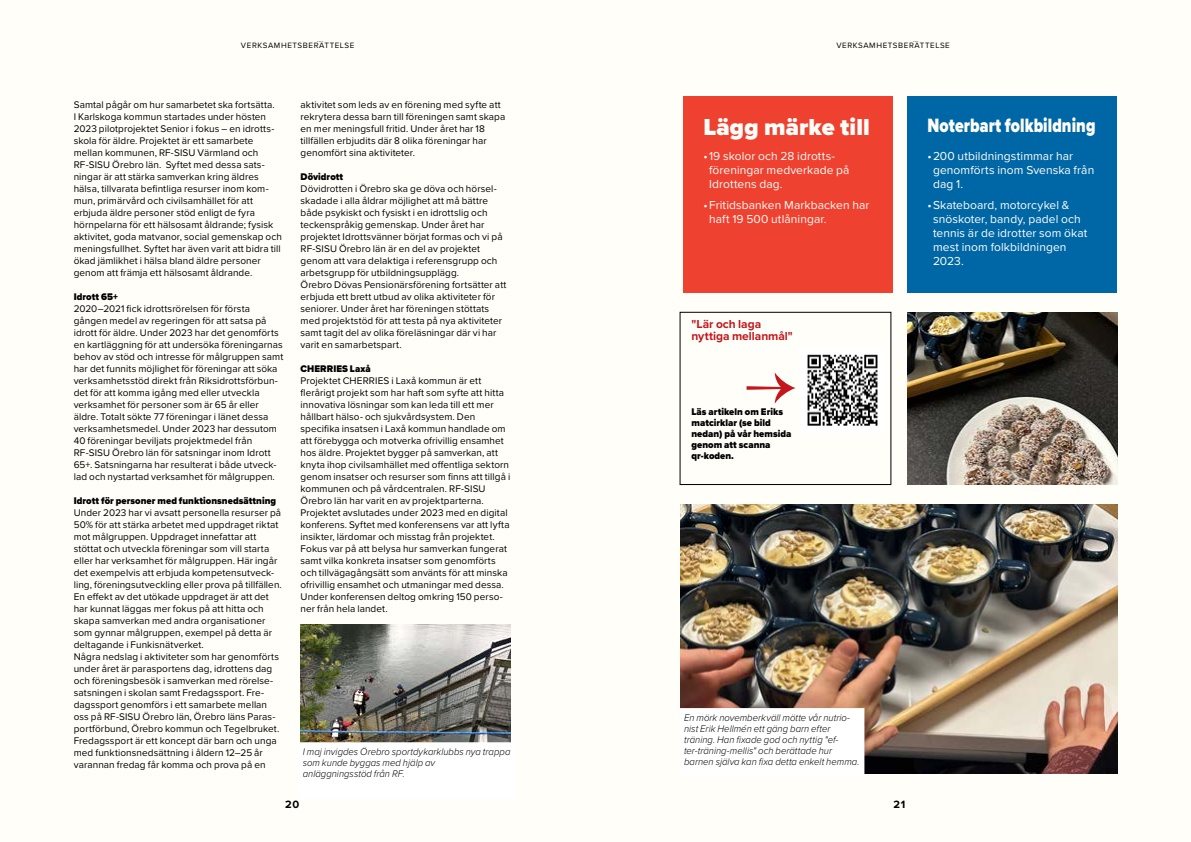
<style>
.page{position:relative;width:1191px;height:842px;background:#fffef9}
.page>*{position:absolute;margin:0;border:0;box-sizing:border-box;transform-origin:0 0}
.t1{font:60px "Minion Pro";color:#c4161c}
.t2{font:900 24px "Proxima Nova";color:#fffef9}
.t3{font:900 20px "Proxima Nova";letter-spacing:.01em;color:#fffef9;scale:.8 1}
.t4{font:12px/14px "Proxima Nova";letter-spacing:.01em;color:#fffef9}
.t5{font:700 12px/12px "Proxima Nova";letter-spacing:-.005em;color:#c4161c}
.t6{font:700 11px "Proxima Nova";color:#000}
.t7{font:10px/12px "Proxima Nova";letter-spacing:.005em;color:#000}
.t8{font:italic 300 10px/11px "Proxima Nova";letter-spacing:.005em;color:#000;scale:.95 1}
.t9{font:900 10px/11px "Proxima Nova";letter-spacing:.005em;color:#000;scale:.95 1}
.t10{font:8px "Proxima Nova";letter-spacing:.075em;color:#000}
</style>
<div class="page">
<div style="left:907px;top:96px;width:210px;height:197px;background:#0067a6"></div>
<div style="left:683px;top:96px;width:210px;height:197px;background:#ef4130"></div>
<img style="left:680px;top:504px;width:437px;height:270px">
<div style="left:681px;top:711px;width:181px;height:63px;background:#fff"></div>
<img style="left:807px;top:354px;width:71px;height:72px">
<div style="left:680px;top:312px;width:211px;height:173px;border:1px solid #000"></div>
<img style="left:907px;top:312px;width:210px;height:173px">
<img style="left:300px;top:624px;width:210px;height:118px">
<div style="left:300px;top:745px;width:213px;height:51px;background:#fff"></div>
<p class="t10" style="left:241px;top:40px;width:115px">VERKSAMHETSBERÄTTELSE</p>
<p class="t10" style="left:836px;top:40px;width:115px">VERKSAMHETSBERÄTTELSE</p>
<p class="t10" style="left:244px;top:40px;width:109px">STYRELSENS BERÄTTELSE</p>
<p class="t10" style="left:839px;top:40px;width:109px">STYRELSENS BERÄTTELSE</p>
<p class="t7" style="left:74px;top:98px;width:210px">Samtal pågår om hur samarbetet ska fortsätta.<br>I Karlskoga kommun startades under hösten 2023 pilotprojektet Senior i fokus – en idrotts&shy;skola för äldre. Projektet är ett samarbete mellan kommunen, RF-SISU Värmland och RF-SISU Örebro län. Syftet med dessa sats&shy;ningar är att stärka samverkan kring äldres hälsa, tillvarata befintliga resurser inom kom&shy;mun, primärvård och civilsamhället för att erbjuda äldre personer stöd enligt de fyra hörnpelarna för ett hälsosamt åldrande; fysisk aktivitet, goda matvanor, social gemenskap och meningsfullhet. Syftet har även varit att bidra till ökad jämlikhet i hälsa bland äldre personer genom att främja ett hälsosamt åldrande.</p>
<p class="t9" style="left:74px;top:291px;width:48px">Idrott 65+</p>
<p class="t7" style="left:74px;top:302px;width:211px">2020–2021 fick idrottsrörelsen för första gången medel av regeringen för att satsa på idrott för äldre. Under 2023 har det genomförts en kartläggning för att undersöka föreningarnas behov av stöd och intresse för målgruppen samt har det funnits möjlighet för föreningar att söka verksamhetsstöd direkt från Riksidrottsförbun&shy;det för att komma igång med eller utveckla verksamhet för personer som är 65 år eller äldre. Totalt sökte 77 föreningar i länet dessa verksamhetsmedel. Under 2023 har dessutom 40 föreningar beviljats projektmedel från RF-SISU Örebro län för satsningar inom Idrott 65+. Satsningarna har resulterat i både utveck&shy;lad och nystartad verksamhet för målgruppen.</p>
<p class="t9" style="left:74px;top:495px;width:215px">Idrott för personer med funktionsnedsättning</p>
<p class="t7" style="left:74px;top:506px;width:210px">Under 2023 har vi avsatt personella resurser på 50% för att stärka arbetet med uppdraget riktat mot målgruppen. Uppdraget innefattar att stöttat och utveckla föreningar som vill starta eller har verksamhet för målgruppen. Här ingår det exempelvis att erbjuda kompetensutveck&shy;ling, föreningsutveckling eller prova på tillfällen.<br>En effekt av det utökade uppdraget är att det har kunnat läggas mer fokus på att hitta och skapa samverkan med andra organisationer som gynnar målgruppen, exempel på detta är deltagande i Funkisnätverket.<br>Några nedslag i aktiviteter som har genomförts under året är parasportens dag, idrottens dag och föreningsbesök i samverkan med rörelse&shy;satsningen i skolan samt Fredagssport. Fre&shy;dagssport genomförs i ett samarbete mellan oss på RF-SISU Örebro län, Örebro läns Paras&shy;portförbund, Örebro kommun och Tegelbruket.<br>Fredagssport är ett koncept där barn och unga med funktionsnedsättning i åldern 12–25 år varannan fredag får komma och prova på en</p>
<p class="t7" style="left:300px;top:98px;width:206px">aktivitet som leds av en förening med syfte att rekrytera dessa barn till föreningen samt skapa en mer meningsfull fritid. Under året har 18 tillfällen erbjudits där 8 olika föreningar har genomfört sina aktiviteter.</p>
<p class="t9" style="left:300px;top:171px;width:46px">Dövidrott</p>
<p class="t7" style="left:300px;top:182px;width:207px">Dövidrotten i Örebro ska ge döva och hörsel&shy;skadade i alla åldrar möjlighet att må bättre både psykiskt och fysiskt i en idrottslig och teckenspråkig gemenskap. Under året har projektet Idrottsvänner börjat formas och vi på RF-SISU Örebro län är en del av projektet genom att vara delaktiga i referensgrupp och arbetsgrupp för utbildningsupplägg.<br>Örebro Dövas Pensionärsförening fortsätter att erbjuda ett brett utbud av olika aktiviteter för seniorer. Under året har föreningen stöttats med projektstöd för att testa på nya aktiviteter samt tagit del av olika föreläsningar där vi har varit en samarbetspart.</p>
<p class="t9" style="left:300px;top:363px;width:75px">CHERRIES Laxå</p>
<p class="t7" style="left:300px;top:374px;width:211px">Projektet CHERRIES i Laxå kommun är ett flerårigt projekt som har haft som syfte att hitta innovativa lösningar som kan leda till ett mer hållbart hälso- och sjukvårdsystem. Den specifika insatsen i Laxå kommun handlade om att förebygga och motverka ofrivillig ensamhet hos äldre. Projektet bygger på samverkan, att knyta ihop civilsamhället med offentliga sektorn genom insatser och resurser som finns att tillgå i kommunen och på vårdcentralen. RF-SISU Örebro län har varit en av projektparterna.<br>Projektet avslutades under 2023 med en digital konferens. Syftet med konferensens var att lyfta insikter, lärdomar och misstag från projektet.<br>Fokus var på att belysa hur samverkan fungerat samt vilka konkreta insatser som genomförts och tillvägagångsätt som använts för att minska ofrivillig ensamhet och utmaningar med dessa.<br>Under konferensen deltog omkring 150 perso&shy;ner från hela landet.</p>
<p class="t8" style="left:303px;top:746px;width:220px">I maj invigdes Örebro sportdykarklubbs nya trappa som kunde byggas med hjälp av<br>anläggningsstöd från RF.</p>
<h2 class="t2" style="left:703px;top:109px;width:168px">Lägg märke till</h2>
<p class="t4" style="left:709px;top:149px;width:142px;text-indent:-6px">•19 skolor och 28 idrotts&shy;föreningar medverkade på<br>Idrottens dag.</p>
<p class="t4" style="left:709px;top:198px;width:162px;text-indent:-6px">•Fritidsbanken Markbacken har haft 19 500 utlåningar.</p>
<p class="t5" style="left:691px;top:318px;width:103px">"Lär och laga nyttiga mellanmål"</p>
<h1 class="t1" style="left:744px;top:344px;width:54px">→</h1>
<p class="t9" style="left:691px;top:407px;width:107px">Läs artikeln om Eriks matcirklar (se bild nedan) på vår hemsida genom att scanna qr-koden.</p>
<p class="t8" style="left:684px;top:712px;width:186px">En mörk novemberkväll mötte vår nutrio&shy;nist Erik Hellmén ett gäng barn efter träning. Han fixade god och nyttig "ef&shy;ter-träning-mellis" och berättade hur barnen själva kan fixa detta enkelt hemma.</p>
<p class="t6" style="left:285px;top:796px;width:16px">20</p>
<p class="t6" style="left:893px;top:796px;width:13px">21</p>
<h3 class="t3" style="left:927px;top:110px;width:212px">Noterbart folkbildning</h3>
<p class="t4" style="left:933px;top:148px;width:163px;text-indent:-6px">•200 utbildningstimmar har genomförts inom Svenska från dag 1.</p>
<p class="t4" style="left:933px;top:197px;width:156px;text-indent:-6px">•Skateboard, motorcykel &amp; snöskoter, bandy, padel och tennis är de idrotter som ökat mest inom folkbildningen<br>2023.</p>
</div>
